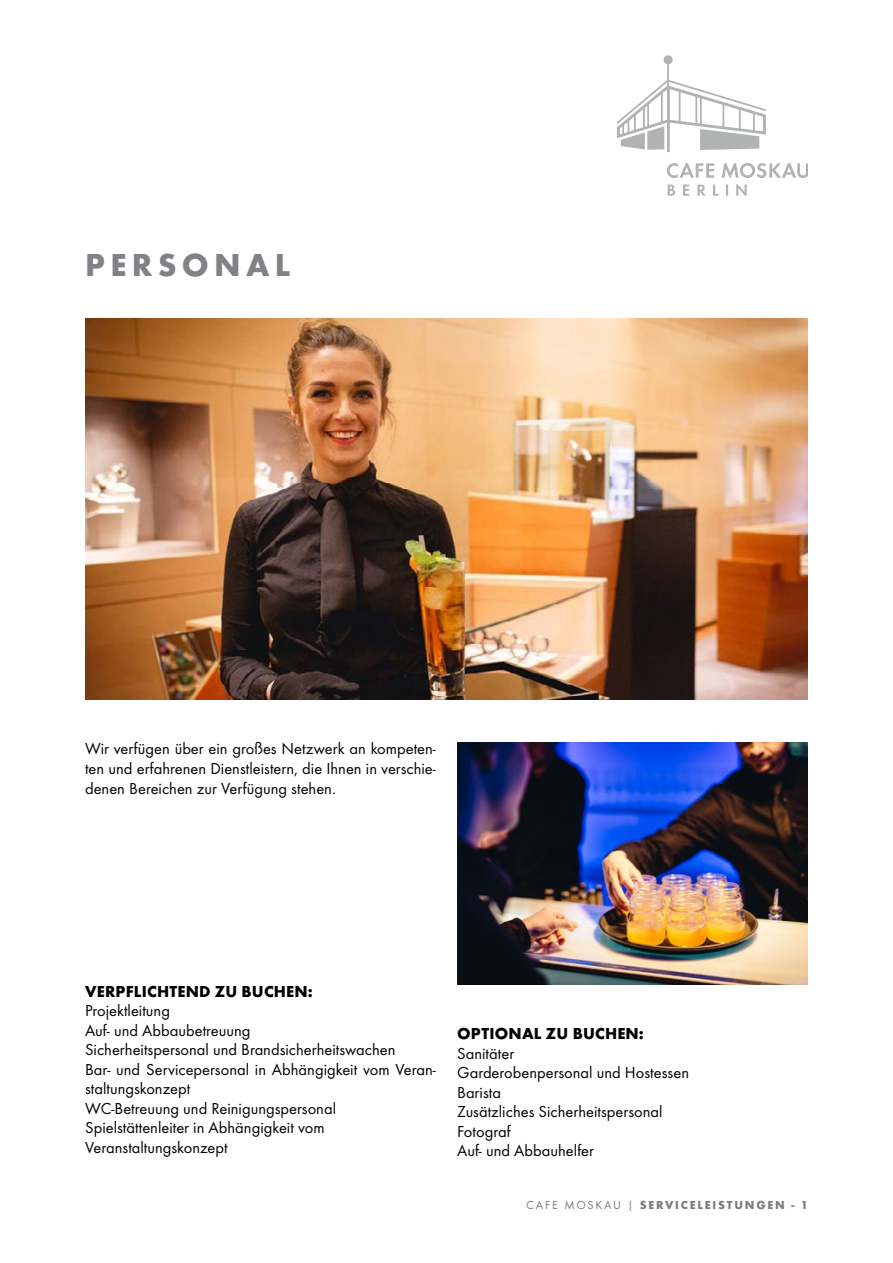
<style>
.page{position:relative;width:893px;height:1263px;background:#fff}
.page>*{position:absolute;margin:0;border:0;box-sizing:border-box;transform-origin:0 0}
.t1{font:700 33px "Function Pro";letter-spacing:.16em;color:#808285}
.t2{font:16.5px/19.5px "Function Pro";color:#000}
.t3{font:700 16.5px "Function Pro";letter-spacing:.01em;color:#000}
.t4{font:700 12px "Function Pro";letter-spacing:.15em;color:#797a7d}
.t5{font:12px "Function Pro";color:#797a7d}
.s1{font-weight:400}
</style>
<div class="page">
<img style="left:85px;top:319px;width:723px;height:380px">
<img style="left:457px;top:742px;width:351px;height:242px">
<svg style="left:667px;top:163px;width:141px;height:15px"></svg>
<svg style="left:668px;top:184px;width:79px;height:11px"></svg>
<hr style="left:667px;top:62px;width:2px;height:27px;background:#b1b3b3">
<div style="left:663px;top:55px;width:10px;height:9px;background:#b1b3b3;border-radius:50%"></div>
<hr style="left:667px;top:88px;width:3px;height:64px;background:#b1b3b3">
<svg style="left:617px;top:80px;width:149px;height:70px"></svg>
<h1 class="t1" style="left:85px;top:245px;width:207px">PERSO NAL</h1>
<p class="t2" style="left:85px;top:739px;width:352px;text-align:justify">Wir verfügen über ein großes Netzwerk an kompeten&shy;ten und erfahrenen Dienstleistern, die Ihnen in verschie&shy;denen Bereichen zur Verfügung stehen.</p>
<p class="t3" style="left:85px;top:981px;width:229px">VERPFLICHTEND ZU BUCHEN:</p>
<p class="t2" style="left:85px;top:1001px;width:352px">Projektleitung<br>Auf- und Abbaubetreuung<br>Sicherheitspersonal und Brandsicherheitswachen<br>Bar- und Servicepersonal in Abhängigkeit vom Veran&shy;staltungskonzept<br>WC-Betreuung und Reinigungspersonal Spielstättenleiter in Abhängigkeit vom Veranstaltungskonzept</p>
<p class="t3" style="left:457px;top:1024px;width:188px">OPTIONAL ZU BUCHEN:</p>
<p class="t2" style="left:457px;top:1044px;width:233px">Sanitäter<br>Garderobenpersonal und Hostessen<br>Barista<br>Zusätzliches Sicherheitspersonal<br>Fotograf<br>Auf- und Abbauhelfer</p>
<p class="t5" style="left:526px;top:1198px;width:71px">cafe moskau</p>
<p class="t4" style="left:627px;top:1198px;width:182px"><span class="s1">|</span> SERVICELEISTUNGEN - 1</p>
</div>
